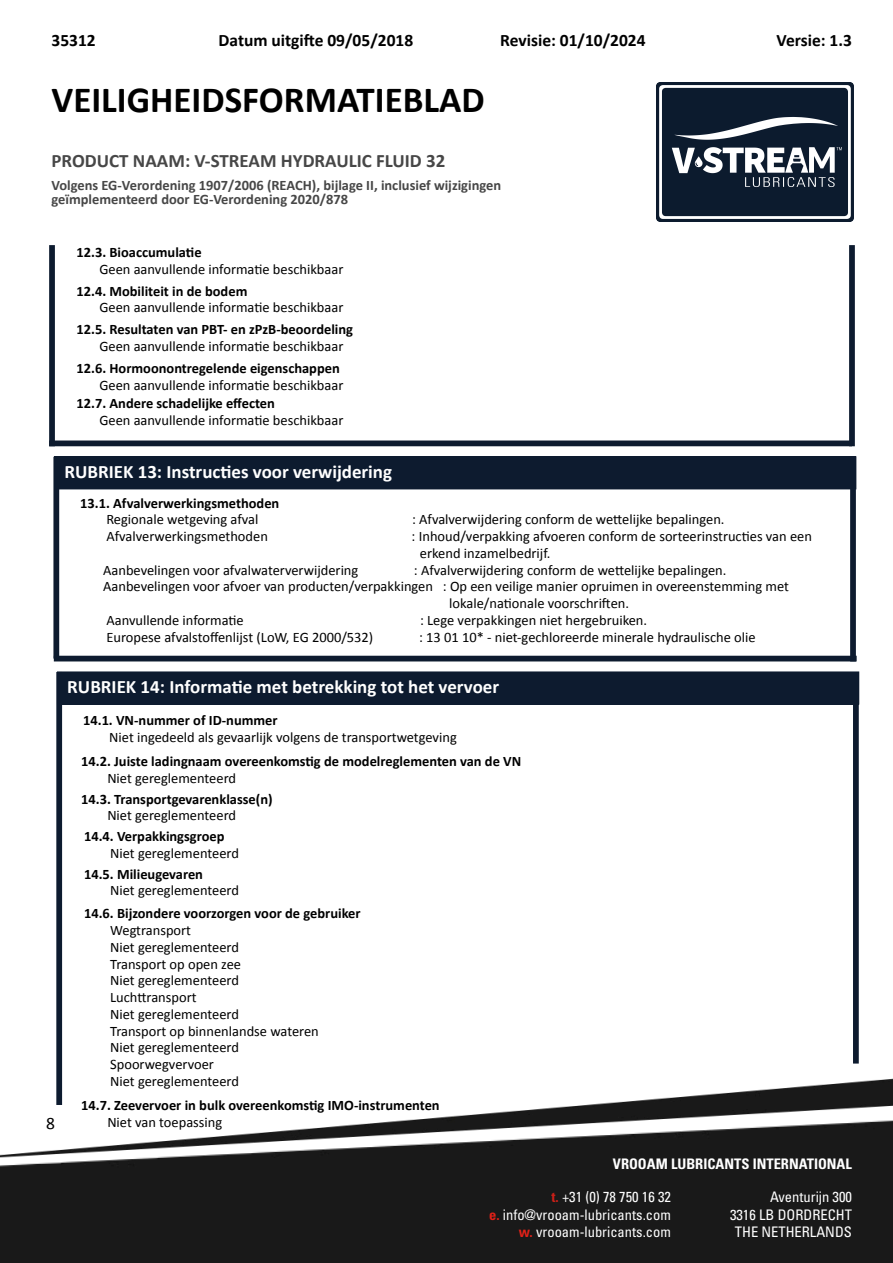
<style>
.page{position:relative;width:893px;height:1263px;background:#fff}
.page>*{position:absolute;margin:0;border:0;box-sizing:border-box;transform-origin:0 0}
.t1{font:700 36.9px "Calibri";color:#000}
.t2{font:700 18.9px "Calibri";color:#fff}
.t3{font:700 18.9px "Calibri";color:#474747}
.t4{font:700 17.4px "Calibri";color:#000}
.t5{font:17.4px "Calibri";color:#000}
.t6{font:condensed 14.55px/17.4px "Univers LT Pro";color:#fff;text-align:right}
.t7{font:700 condensed 14.55px "Univers LT Pro";color:#fff}
.t8{font:14.4px/16.8px "Calibri";color:#000}
.t9{font:700 14.4px "Calibri";color:#000}
.t10{font:700 14.4px/13.2px "Calibri";color:#474747}
.s1{font-weight:700;color:#cc2018}
.s2{font-weight:700;color:#e12118}
</style>
<div class="page">
<div style="left:0;top:1190px;width:893px;height:73px;background:#191919"></div>
<img style="left:0;top:1005px;width:893px;height:185px">
<div style="left:49px;top:245px;width:6px;height:201px;background:#0d1b2f"></div>
<div style="left:849px;top:245px;width:6px;height:201px;background:#0d1b2f"></div>
<div style="left:49px;top:440px;width:803px;height:6px;background:#0d1b2f"></div>
<div style="left:55px;top:457px;width:801px;height:32px;background:#0d1b2f"></div>
<div style="left:53px;top:457px;width:6px;height:202px;background:#0d1b2f"></div>
<div style="left:850px;top:463px;width:6px;height:198px;background:#0d1b2f"></div>
<div style="left:54px;top:656px;width:803px;height:5px;background:#0d1b2f"></div>
<div style="left:57px;top:672px;width:802px;height:32px;background:#0d1b2f"></div>
<div style="left:56px;top:672px;width:6px;height:433px;background:#0d1b2f"></div>
<div style="left:853px;top:678px;width:6px;height:385px;background:#0d1b2f"></div>
<img style="left:656px;top:82px;width:197px;height:139px">
<p class="t4" style="left:52px;top:28px;width:46px">35312</p>
<p class="t4" style="left:219px;top:28px;width:196px">Datum uitgifte 09/05/2018</p>
<p class="t4" style="left:500px;top:28px;width:147px">Revisie: 01/10/2024</p>
<p class="t4" style="left:777px;top:28px;width:77px">Versie: 1.3</p>
<h1 class="t1" style="left:52px;top:74px;width:435px">VEILIGHEIDSFORMATIEBLAD</h1>
<h2 class="t3" style="left:52px;top:147px;width:395px">PRODUCT NAAM: V-STREAM HYDRAULIC FLUID 32</h2>
<p class="t10" style="left:52px;top:178px;width:451px">Volgens EG-Verordening 1907/2006 (REACH), bijlage II, inclusief wijzigingen geïmplementeerd door EG-Verordening 2020/878</p>
<p class="t9" style="left:77px;top:242px;width:127px">12.3. Bioaccumulatie</p>
<p class="t8" style="left:99px;top:260px;width:246px">Geen aanvullende informatie beschikbaar</p>
<p class="t9" style="left:77px;top:281px;width:172px">12.4. Mobiliteit in de bodem</p>
<p class="t8" style="left:99px;top:299px;width:246px">Geen aanvullende informatie beschikbaar</p>
<p class="t9" style="left:77px;top:319px;width:278px">12.5. Resultaten van PBT- en zPzB-beoordeling</p>
<p class="t8" style="left:99px;top:337px;width:246px">Geen aanvullende informatie beschikbaar</p>
<p class="t9" style="left:77px;top:358px;width:265px">12.6. Hormoonontregelende eigenschappen</p>
<p class="t8" style="left:99px;top:376px;width:246px">Geen aanvullende informatie beschikbaar</p>
<p class="t9" style="left:77px;top:393px;width:200px">12.7. Andere schadelijke effecten</p>
<p class="t8" style="left:99px;top:412px;width:246px">Geen aanvullende informatie beschikbaar</p>
<h2 class="t2" style="left:64px;top:459px;width:329px">RUBRIEK 13: Instructies voor verwijdering</h2>
<p class="t9" style="left:80px;top:492px;width:201px">13.1. Afvalverwerkingsmethoden</p>
<p class="t8" style="left:106px;top:511px;width:154px">Regionale wetgeving afval</p>
<p class="t8" style="left:412px;top:511px;width:314px">: Afvalverwijdering conform de wettelijke bepalingen.</p>
<p class="t8" style="left:106px;top:527px;width:163px">Afvalverwerkingsmethoden</p>
<p class="t8" style="left:420px;top:527px;width:394px;text-indent:-8px">: Inhoud/verpakking afvoeren conform de sorteerinstructies van een erkend inzamelbedrijf.</p>
<p class="t8" style="left:103px;top:561px;width:257px">Aanbevelingen voor afvalwaterverwijdering</p>
<p class="t8" style="left:414px;top:561px;width:314px">: Afvalverwijdering conform de wettelijke bepalingen.</p>
<p class="t8" style="left:103px;top:578px;width:687px">Aanbevelingen voor afvoer van producten/verpakkingen : Op een veilige manier opruimen in overeenstemming met</p>
<p class="t8" style="left:449px;top:594px;width:181px">lokale/nationale voorschriften.</p>
<p class="t8" style="left:106px;top:611px;width:139px">Aanvullende informatie</p>
<p class="t8" style="left:420px;top:611px;width:229px">: Lege verpakkingen niet hergebruiken.</p>
<p class="t8" style="left:106px;top:628px;width:268px">Europese afvalstoffenlijst (LoW, EG 2000/532)</p>
<p class="t8" style="left:419px;top:628px;width:338px">: 13 01 10* - niet-gechloreerde minerale hydraulische olie</p>
<p class="t5" style="left:46px;top:1111px;width:10px">8</p>
<h2 class="t2" style="left:67px;top:674px;width:433px">RUBRIEK 14: Informatie met betrekking tot het vervoer</h2>
<p class="t9" style="left:83px;top:710px;width:196px">14.1. VN-nummer of ID-nummer</p>
<p class="t8" style="left:109px;top:728px;width:349px">Niet ingedeeld als gevaarlijk volgens de transportwetgeving</p>
<p class="t9" style="left:81px;top:751px;width:442px">14.2. Juiste ladingnaam overeenkomstig de modelreglementen van de VN</p>
<p class="t8" style="left:107px;top:769px;width:130px">Niet gereglementeerd</p>
<p class="t9" style="left:81px;top:788px;width:193px">14.3. Transportgevarenklasse(n)</p>
<p class="t8" style="left:107px;top:807px;width:130px">Niet gereglementeerd</p>
<p class="t9" style="left:84px;top:826px;width:142px">14.4. Verpakkingsgroep</p>
<p class="t8" style="left:110px;top:845px;width:130px">Niet gereglementeerd</p>
<p class="t9" style="left:84px;top:864px;width:120px">14.5. Milieugevaren</p>
<p class="t8" style="left:110px;top:882px;width:130px">Niet gereglementeerd</p>
<p class="t9" style="left:84px;top:903px;width:278px">14.6. Bijzondere voorzorgen voor de gebruiker</p>
<p class="t8" style="left:110px;top:921px;width:210px">Wegtransport<br>Niet gereglementeerd<br>Transport op open zee<br>Niet gereglementeerd<br>Luchttransport<br>Niet gereglementeerd<br>Transport op binnenlandse wateren<br>Niet gereglementeerd<br>Spoorwegvervoer<br>Niet gereglementeerd</p>
<p class="t9" style="left:81px;top:1095px;width:360px">14.7. Zeevervoer in bulk overeenkomstig IMO-instrumenten</p>
<p class="t8" style="left:107px;top:1113px;width:116px">Niet van toepassing</p>
<p class="t7" style="left:613px;top:1154px;width:241px">VROOAM LUBRICANTS INTERNATIONAL</p>
<p class="t6" style="left:730px;top:1188px;width:123px">Aventurijn 300<br>3316 LB DORDRECHT<br>THE NETHERLANDS</p>
<p class="t6" style="left:489px;top:1188px;width:183px"><span class="s1">t.</span> +31 (0) 78 750 16 32<br><span class="s2">e.</span> info@vrooam-lubricants.com <span class="s2">w.</span> vrooam-lubricants.com</p>
</div>
